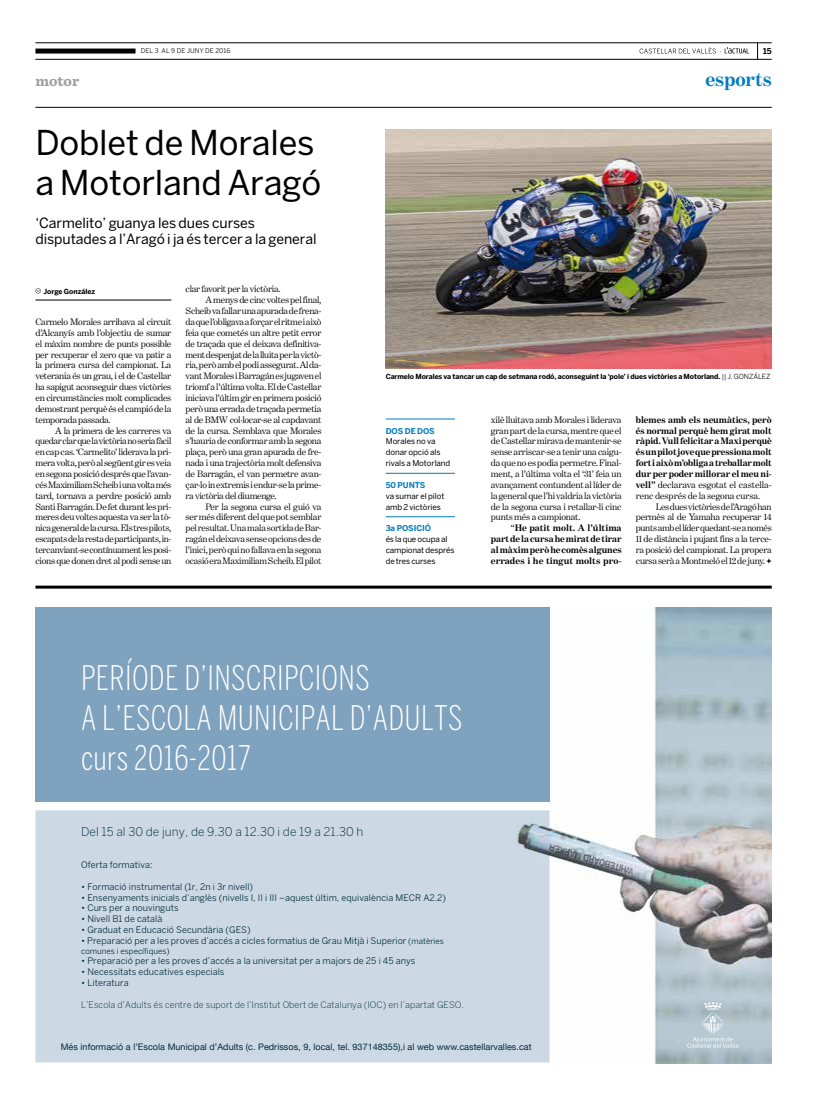
<style>
.page{position:relative;width:820px;height:1106px;background:#fff}
.page>*{position:absolute;margin:0;border:0;box-sizing:border-box;transform-origin:0 0}
.t1{font:34px/40px "Benton Sans";letter-spacing:-.005em;color:#000}
.t2{font:300 extra-condensed 33.6px/40.3px "Benton Sans";letter-spacing:.01em;color:#fff}
.t3{font:700 20px "Benton Modern One";letter-spacing:-.005em;color:#007bc0}
.t4{font:700 15px "Sentinel";letter-spacing:-.005em;color:#9c9e9f}
.t5{font:14px/16px "Benton Sans";letter-spacing:-.005em;color:#000}
.t6{font:300 12px "Benton Sans";letter-spacing:.005em;color:#002b3b}
.t7{font:9.5px/10.9px "Benton Modern One";letter-spacing:-.025em;color:#000;text-align:justify}
.t8{font:700 9.5px/10.9px "Benton Modern One";letter-spacing:-.005em;color:#000;text-align:justify}
.t9{font:9px "Benton Sans";letter-spacing:.005em;color:#002b3b}
.t10{font:9px "Helvetica Neue";letter-spacing:.005em;color:#002b3b}
.t11{font:300 9px "Benton Sans";letter-spacing:.005em;color:#002b3b}
.t12{font:8px/10.9px "Benton Sans";letter-spacing:-.01em;color:#000}
.t13{font:700 8px "Benton Sans";letter-spacing:-.01em;color:#007bc0}
.t14{font:8px "Benton Sans";color:#002b3b}
.t15{font:700 8px "Benton Sans";color:#000}
.t16{font:700 7px "Benton Sans";letter-spacing:-.015em;color:#000}
.t17{font:7px "Benton Sans";letter-spacing:-.01em;color:#000}
.t18{font:6.5px "Benton Sans";letter-spacing:.005em;color:#000}
.s1{font-weight:400}
.s2{font-size:8px}
</style>
<div class="page">
<svg style="left:757px;top:44px;width:1px;height:15px"></svg>
<svg style="left:639px;top:47px;width:109px;height:7px"></svg>
<hr style="left:35px;top:107px;width:736px;height:1px;background:#000">
<hr style="left:35px;top:43px;width:736px;height:1px;background:#000">
<hr style="left:35px;top:59px;width:736px;height:1px;background:#000">
<div style="left:35px;top:49px;width:100px;height:5px;background:#000"></div>
<img style="left:36px;top:607px;width:735px;height:456px">
<div style="left:35px;top:607px;width:514px;height:194px;background:#7fa2be"></div>
<div style="left:35px;top:810px;width:514px;height:252px;background:#ccd9e4"></div>
<svg style="left:687px;top:1002px;width:51px;height:45px;background:#bacad2"></svg>
<hr style="left:35px;top:585px;width:736px;height:3px;background:#000">
<img style="left:385px;top:129px;width:386px;height:239px">
<svg style="left:35px;top:288px;width:6px;height:5px"></svg>
<hr style="left:35px;top:300px;width:136px;height:1px;background:#000">
<hr style="left:385px;top:418px;width:69px;height:1px;background:#007bc0">
<hr style="left:385px;top:473px;width:69px;height:1px;background:#007bc0">
<hr style="left:385px;top:516px;width:69px;height:1px;background:#007bc0">
<svg style="left:766px;top:558px;width:5px;height:6px"></svg>
<p class="t18" style="left:141px;top:47px;width:91px">del 3 al 9 de juny de 2016</p>
<p class="t15" style="left:762px;top:46px;width:10px">15</p>
<h3 class="t4" style="left:35px;top:69px;width:45px">motor</h3>
<h3 class="t3" style="left:705px;top:68px;width:68px">esports</h3>
<h1 class="t1" style="left:35px;top:122px;width:287px">Doblet de Morales a M otorland Aragó</h1>
<h3 class="t5" style="left:35px;top:215px;width:282px">‘Carmelito’ guanya les dues curses disputades a l’Aragó i ja és tercer a la general</h3>
<p class="t16" style="left:43px;top:287px;width:53px">Jorge González</p>
<p class="t7" style="left:35px;top:316px;width:137px">Carmelo Morales arribava al circuit d’Alcanyís amb l’objectiu de sumar el màxim nombre de punts possible per recuperar el zero que va patir a la primera cursa del campionat. La veterania és un grau, i el de Castellar ha sapigut aconseguir dues victòries en circumstàncies molt complicades demostrant perquè és el campió de la temporada passada.</p>
<p class="t7" style="left:35px;top:425px;width:137px;text-indent:20px">A la primera de les carreres va quedar clar que la victòria no seria fàcil en cap cas. ‘Carmelito’ liderava la pri&shy;mera volta, però al següent gir es veia en segona posició després que l’avan&shy;cés Maximiliam Scheib i una volta més tard, tornava a perdre posició amb Santi Barragán. De fet durant les pri&shy;meres deu voltes aquesta va ser la tò&shy;nica general de la cursa. Els tres pilots, escapats de la resta de participants, in&shy;tercanviant-se contínuament les posi&shy;cions que donen dret al podi sense un</p>
<p class="t7" style="left:185px;top:284px;width:97px">clar favorit per la victòria.</p>
<p class="t7" style="left:205px;top:294px;width:117px">A menys de cinc voltes pel final,</p>
<p class="t7" style="left:185px;top:305px;width:137px">Scheib va fallar una apurada de frena-</p>
<p class="t7" style="left:185px;top:316px;width:137px">da que l’obligava a forçar el ritme i això</p>
<p class="t7" style="left:185px;top:327px;width:137px">feia que cometés un altre petit error</p>
<p class="t7" style="left:185px;top:338px;width:137px">de traçada que el deixava definitiva-</p>
<p class="t7" style="left:185px;top:349px;width:137px">ment despenjat de la lluita per la victò-</p>
<p class="t7" style="left:185px;top:360px;width:137px">ria, però amb el podi assegurat. Al da-</p>
<p class="t7" style="left:185px;top:370px;width:137px">vant Morales i Barragán es jugaven el</p>
<p class="t7" style="left:185px;top:381px;width:137px">triomf a l’última volta. El de Castellar</p>
<p class="t7" style="left:185px;top:392px;width:137px">iniciava l’últim gir en primera posició</p>
<p class="t7" style="left:185px;top:403px;width:137px">però una errada de traçada permetia</p>
<p class="t7" style="left:185px;top:414px;width:137px">al de BMW col·locar-se al capdavant</p>
<p class="t7" style="left:185px;top:425px;width:137px">de la cursa. Semblava que Morales</p>
<p class="t7" style="left:185px;top:436px;width:137px">s’hauria de conformar amb la segona</p>
<p class="t7" style="left:185px;top:446px;width:137px">plaça, però una gran apurada de fre-</p>
<p class="t7" style="left:185px;top:457px;width:137px">nada i una trajectòria molt defensiva</p>
<p class="t7" style="left:185px;top:468px;width:137px">de Barragán, el van permetre avan-</p>
<p class="t7" style="left:185px;top:479px;width:137px">çar-lo in extremis i endur-se la prime-</p>
<p class="t7" style="left:185px;top:490px;width:93px">ra victòria del diumenge.</p>
<p class="t7" style="left:205px;top:501px;width:117px">Per la segona cursa el guió va</p>
<p class="t7" style="left:185px;top:512px;width:137px">ser més diferent del que pot semblar</p>
<p class="t7" style="left:185px;top:522px;width:137px">pel resultat. Una mala sortida de Bar-</p>
<p class="t7" style="left:185px;top:533px;width:137px">ragán el deixava sense opcions des de</p>
<p class="t7" style="left:185px;top:544px;width:137px">l’inici, però qui no fallava en la segona</p>
<p class="t7" style="left:185px;top:555px;width:137px">ocasió era Maximiliam Scheib. El pilot</p>
<p class="t16" style="left:385px;top:372px;width:354px">Carmelo Morales va tancar un cap de setmana rodó, aconseguint la ‘pole’ i dues victòries a Motorland. <span class="s1">|| J. Gon</span></p>
<p class="t17" style="left:748px;top:372px;width:23px">zález</p>
<p class="t13" style="left:385px;top:426px;width:51px">DOS DE DOS</p>
<p class="t12" style="left:385px;top:436px;width:66px">Morales no va donar opció als rivals a Motorland</p>
<p class="t13" style="left:385px;top:480px;width:41px">50 PUNTS</p>
<p class="t12" style="left:385px;top:490px;width:60px">va sumar el pilot amb 2 victòries</p>
<p class="t13" style="left:385px;top:523px;width:47px">3a POSICIÓ</p>
<p class="t12" style="left:385px;top:533px;width:70px">és la que ocupa al campionat després de tres curses</p>
<p class="t7" style="left:490px;top:414px;width:132px">xilè lluitava amb Morales i liderava gran part de la cursa, mentre que el de Castellar mirava de mantenir-se sense arriscar-se a tenir una caigu&shy;da que no es podia permetre. Final&shy;ment, a l’última volta el ‘31’ feia un avançament contundent al líder de la general que l’hi valdria la victòria de la segona cursa i retallar-li cinc punts més a campionat.</p>
<p class="t8" style="left:490px;top:522px;width:132px;text-indent:20px"><span class="s1">“</span>He patit molt. A l’última part de la cursa he mirat de tirar al màxim però he comès algunes errades i he tingut molts pro-</p>
<p class="t8" style="left:635px;top:414px;width:137px">blemes amb els neumàtics, però és normal perquè hem girat molt ràpid. Vull felicitar a Maxi perquè és un pilot jove que pressiona molt fort i això m’obliga a treballar molt dur per poder millorar el meu ni&shy;vell” <span class="s1">declarava esgotat el castella&shy;renc després de la segona cursa.</span></p>
<p class="t7" style="left:635px;top:501px;width:137px;text-indent:20px">Les dues victòries de l’Aragó han permès al de Yamaha recuperar 14 punts amb el líder quedant-se a només 11 de distància i pujant fins a la terce&shy;ra posició del campionat. La propera cursa serà a Montmeló el 12 de juny.</p>
<h2 class="t2" style="left:81px;top:657px;width:383px">PERÍODE D’INSCRIPCIONS<br>A L’ESCOLA MUNICIPAL D’ADULTS curs 2016-2017</h2>
<p class="t6" style="left:81px;top:824px;width:284px">Del 15 al 30 de juny, de 9.30 a 12.30 i de 19 a 21.30 h</p>
<p class="t9" style="left:81px;top:859px;width:73px">Oferta formativa:</p>
<p class="t9" style="left:81px;top:881px;width:173px">• Formació instrumental (1r, 2n i 3r nivell)</p>
<p class="t9" style="left:81px;top:892px;width:366px">• Ensenyaments inicials d’anglès (nivells I, II i III –aquest últim, equivalència MECR A2.2)</p>
<p class="t9" style="left:81px;top:902px;width:99px">• Curs per a nouvinguts</p>
<p class="t9" style="left:81px;top:913px;width:83px">• Nivell B1 de català</p>
<p class="t9" style="left:81px;top:924px;width:171px">• Graduat en Educació Secundària (GES)</p>
<p class="t9" style="left:81px;top:935px;width:364px">• Preparació per a les proves d’accés a cicles formatius de Grau Mitjà i Superior <span class="s2">(matèries</span></p>
<p class="t14" style="left:81px;top:945px;width:90px">comunes i específiques)</p>
<p class="t9" style="left:81px;top:955px;width:336px">• Preparació per a les proves d’accés a la universitat per a majors de 25 i 45 anys</p>
<p class="t9" style="left:81px;top:966px;width:145px">• Necessitats educatives especials</p>
<p class="t9" style="left:81px;top:977px;width:49px">• Literatura</p>
<p class="t11" style="left:81px;top:999px;width:384px">L’Escola d’Adults és centre de suport de l’Institut Obert de Catalunya (IOC) en l’apartat GESO.</p>
<p class="t10" style="left:61px;top:1041px;width:472px">Més informació a l’Escola Municipal d’Adults (c. Pedrissos, 9, local, tel. 937148355),i al web www.castellarvalles.cat</p>
</div>
